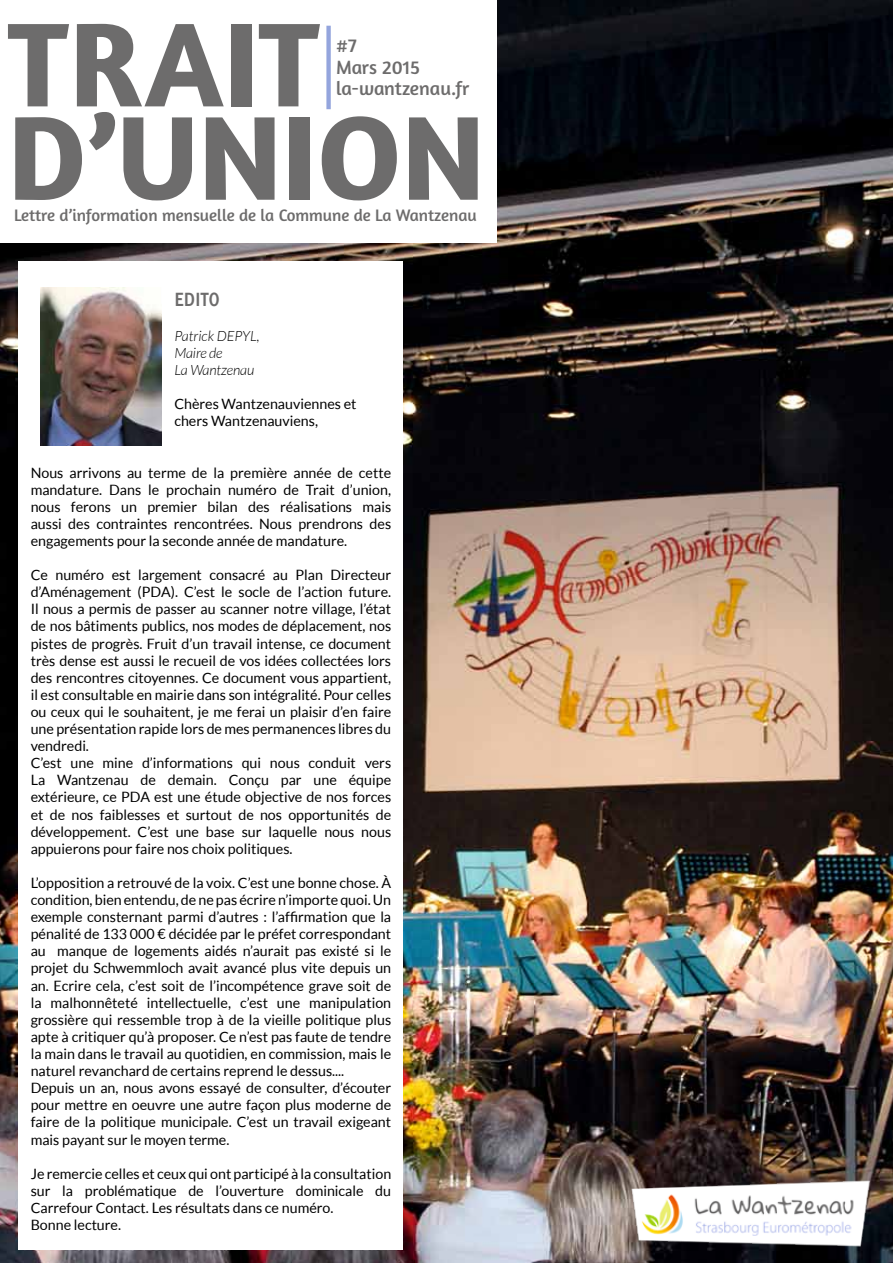
<style>
.page{position:relative;width:893px;height:1263px;background:#fff}
.page>*{position:absolute;margin:0;border:0;box-sizing:border-box;transform-origin:0 0}
.t1{font:700 121.5px/93.3px "Amaranth";color:#6d6c6c}
.t2{font:700 21px "Delicious";color:#6d6c6c}
.t3{font:19.5px/21.8px "Amaranth";color:#6d6c6c}
.t4{font:16.95px "Amaranth";color:#6d6c6c}
.t5{font:14.25px/17.1px "Lato";color:#000}
.t6{font:italic 300 14.25px/17.1px "Lato";letter-spacing:-.01em;color:#000}
</style>
<div class="page">
<img style="left:0;top:0;width:893px;height:1263px">
<div style="left:18px;top:261px;width:385px;height:989px;background:#fff"></div>
<img style="left:40px;top:287px;width:122px;height:159px">
<div style="left:0;top:0;width:496px;height:242px;background:#fff"></div>
<div style="left:326px;top:26px;width:5px;height:83px;background:#94a5dd"></div>
<img style="left:629px;top:1178px;width:243px;height:70px">
<h1 class="t1" style="left:8px;top:15px;width:479px">TRAIT<br>D’UNION</h1>
<p class="t4" style="left:14px;top:205px;width:464px">Lettre d’information mensuelle de la Commune de La Wantzenau</p>
<h3 class="t3" style="left:336px;top:34px;width:135px">#7<br>Mars 2015 la-wantzenau.fr</h3>
<h2 class="t2" style="left:174px;top:288px;width:47px">EDITO</h2>
<p class="t6" style="left:174px;top:328px;width:87px">Patrick DEPYL,<br>Maire de<br>La Wantzenau</p>
<p class="t5" style="left:174px;top:395px;width:184px">Chères Wantzenauviennes et chers Wantzenauviens,</p>
<p class="t5" style="left:31px;top:464px;width:362px;text-align:justify">Nous arrivons au terme de la première année de cette mandature. Dans le prochain numéro de Trait d’union, nous ferons un premier bilan des réalisations mais aussi des contraintes rencontrées. Nous prendrons des engagements pour la seconde année de mandature.</p>
<p class="t5" style="left:31px;top:566px;width:362px">Ce numéro est largement consacré au Plan Directeur d’Aménagement (PDA). C’est le socle de l’action future.<br>Il nous a permis de passer au scanner notre village, l’état de nos bâtiments publics, nos modes de déplacement, nos pistes de progrès. Fruit d’un travail intense, ce document très dense est aussi le recueil de vos idées collectées lors des rencontres citoyennes. Ce document vous appartient, il est consultable en mairie dans son intégralité. Pour celles ou ceux qui le souhaitent, je me ferai un plaisir d’en faire une présentation rapide lors de mes permanences libres du vendredi.<br>C’est une mine d’informations qui nous conduit vers La Wantzenau de demain. Conçu par une équipe extérieure, ce PDA est une étude objective de nos forces et de nos faiblesses et surtout de nos opportunités de développement. C’est une base sur laquelle nous nous appuierons pour faire nos choix politiques.</p>
<p class="t5" style="left:31px;top:874px;width:362px">L’opposition a retrouvé de la voix. C’est une bonne chose. À condition, bien entendu, de ne pas écrire n’importe quoi. Un exemple consternant parmi d’autres : l’affirmation que la pénalité de 133 000 € décidée par le préfet correspondant au manque de logements aidés n’aurait pas existé si le projet du Schwemmloch avait avancé plus vite depuis un an. Ecrire cela, c’est soit de l’incompétence grave soit de la malhonnêteté intellectuelle, c’est une manipulation grossière qui ressemble trop à de la vieille politique plus apte à critiquer qu’à proposer. Ce n’est pas faute de tendre la main dans le travail au quotidien, en commission, mais le naturel revanchard de certains reprend le dessus....<br>Depuis un an, nous avons essayé de consulter, d’écouter pour mettre en oeuvre une autre façon plus moderne de faire de la politique municipale. C’est un travail exigeant mais payant sur le moyen terme.</p>
<p class="t5" style="left:31px;top:1165px;width:362px">Je remercie celles et ceux qui ont participé à la consultation sur la problématique de l’ouverture dominicale du Carrefour Contact. Les résultats dans ce numéro.<br>Bonne lecture.</p>
</div>
